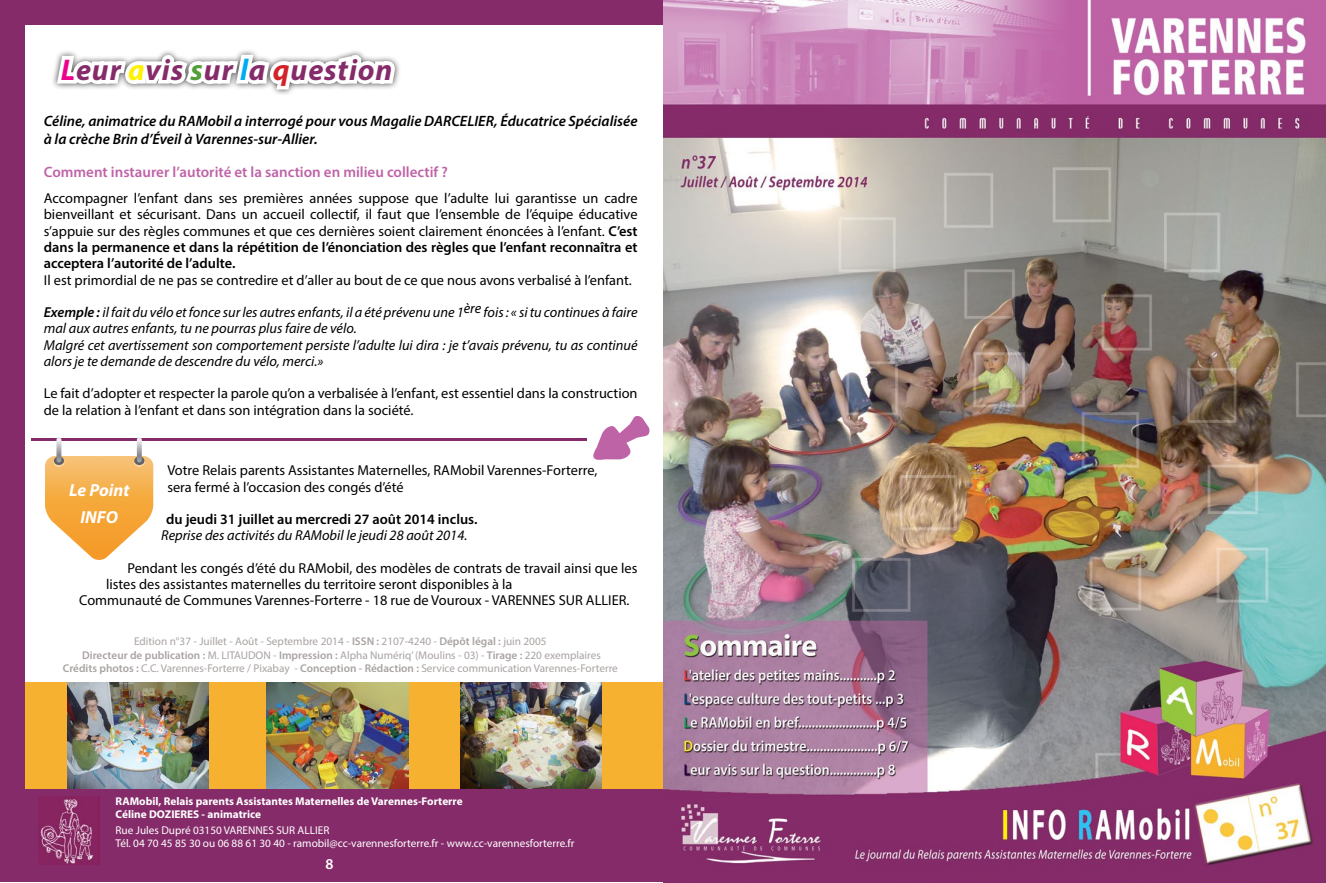
<style>
.page{position:relative;width:1326px;height:883px;background:#fff}
.page>*{position:absolute;margin:0;border:0;box-sizing:border-box;transform-origin:0 0}
.t1{font:italic 700 30px "Myriad Pro";letter-spacing:.03em;color:#852b6a}
.t2{font:italic 700 17.5px/27.5px "Myriad Pro";color:#fff;text-align:center}
.t3{font:italic 600 15px/18px "Myriad Pro";color:#000}
.t4{font:600 15px "Myriad Pro";color:#bf63a7}
.t5{font:600 15px "Myriad Pro";color:#fff}
.t6{font:14.38px/16.2px "Myriad Pro";color:#000}
.t7{font:italic 14.38px/16.2px "Myriad Pro";color:#000}
.t8{font:600 14.38px "Myriad Pro";color:#000}
.t9{font:11.25px/13.5px "Myriad Pro";color:#a9a3a1;text-align:center}
.t10{font:11.25px/12.5px "Myriad Pro";color:#fff}
.t11{font:700 11.25px/13.5px "Myriad Pro";color:#fff}
.s1{color:#ec008c}
.s2{color:#fff200}
.s3{color:#549e3a}
.s4{color:#00aeef}
.s5{color:#d2232a}
.s6{font-weight:600}
</style>
<div class="page">
<div style="left:1px;top:1px;width:1324px;height:881px;background:#852b6a"></div>
<div style="left:25px;top:25px;width:1275px;height:832px;background:#fff"></div>
<div style="left:7px;top:788px;width:656px;height:92px;background:#852b6a"></div>
<div style="left:25px;top:681px;width:638px;height:107px;background:#f6b130"></div>
<img style="left:39px;top:796px;width:60px;height:68px">
<svg style="left:53px;top:51px;width:345px;height:43px"></svg>
<img style="left:663px;top:1px;width:662px;height:865px">
<hr style="left:31px;top:438px;width:555px;height:2px;background:#852b6a">
<svg style="left:593px;top:416px;width:57px;height:44px"></svg>
<svg style="left:56px;top:437px;width:5px;height:25px"></svg>
<svg style="left:45px;top:453px;width:109px;height:107px"></svg>
<svg style="left:134px;top:456px;width:10px;height:9px"></svg>
<svg style="left:137px;top:437px;width:5px;height:25px"></svg>
<img style="left:67px;top:681px;width:142px;height:107px">
<img style="left:460px;top:681px;width:141px;height:107px">
<img style="left:267px;top:681px;width:141px;height:107px">
<h1 class="t1" style="left:61px;top:50px;width:333px"><span class="s1">L</span>eur <span class="s2">a</span>vis <span class="s3">s</span>ur <span class="s4">l</span>a <span class="s5">q</span>uestion</h1>
<p class="t3" style="left:44px;top:111px;width:595px">Céline, animatrice du RAMobil a interrogé pour vous Magalie DARCELIER, Éducatrice Spécialisée à la crèche Brin d’Éveil à Varennes-sur-Allier.</p>
<p class="t4" style="left:44px;top:162px;width:405px">Comment instaurer l’autorité et la sanction en milieu collectif ?</p>
<p class="t6" style="left:44px;top:190px;width:595px;text-align:justify">Accompagner l’enfant dans ses premières années suppose que l’adulte lui garantisse un cadre bienveillant et sécurisant. Dans un accueil collectif, il faut que l’ensemble de l’équipe éducative s’appuie sur des règles communes et que ces dernières soient clairement énoncées à l’enfant. <span class="s6">C’est dans la permanence et dans la répétition de l’énonciation des règles que l’enfant reconnaîtra et acceptera l’autorité de l’adulte.</span></p>
<p class="t6" style="left:44px;top:271px;width:589px">Il est primordial de ne pas se contredire et d’aller au bout de ce que nous avons verbalisé à l’enfant.</p>
<p class="t7" style="left:44px;top:304px;width:595px"><span class="s6">Exemple :</span> il fait du vélo et fonce sur les autres enfants, il a été prévenu une 1ère fois : « si tu continues à faire mal aux autres enfants, tu ne pourras plus faire de vélo.<br>Malgré cet avertissement son comportement persiste l’adulte lui dira : je t’avais prévenu, tu as continué alors je te demande de descendre du vélo, merci.»</p>
<p class="t6" style="left:44px;top:385px;width:595px">Le fait d’adopter et respecter la parole qu’on a verbalisée à l’enfant, est essentiel dans la construction de la relation à l’enfant et dans son intégration dans la société.</p>
<p class="t6" style="left:167px;top:462px;width:431px">Votre Relais parents Assistantes Maternelles, RAMobil Varennes-Forterre, sera fermé à l’occasion des congés d’été</p>
<p class="t8" style="left:166px;top:510px;width:313px">du jeudi 31 juillet au mercredi 27 août 2014 inclus.</p>
<p class="t7" style="left:161px;top:527px;width:308px">Reprise des activités du RAMobil le jeudi 28 août 2014.</p>
<p class="t6" style="left:127px;top:559px;width:511px">Pendant les congés d’été du RAMobil, des modèles de contrats de travail ainsi que les</p>
<p class="t6" style="left:106px;top:575px;width:408px">listes des assistantes maternelles du territoire seront disponibles à la</p>
<p class="t6" style="left:79px;top:592px;width:551px">Communauté de Communes Varennes-Forterre - 18 rue de Vouroux - VARENNES SUR ALLIER.</p>
<p class="t2" style="left:69px;top:475px;width:62px">Le Point<br>INFO</p>
<p class="t9" style="left:63px;top:634px;width:556px">Edition n°37 - Juillet - Août - Septembre 2014 - <span class="s6">ISSN :</span> 2107-4240 - <span class="s6">Dépôt légal :</span> juin 2005<br><span class="s6">Directeur de publication :</span> M. LITAUDON - <span class="s6">Impression :</span> Alpha Numériq’ (Moulins - 03) - <span class="s6">Tirage :</span> 220 exemplaires<br><span class="s6">Crédits photos :</span> C.C. Varennes-Forterre / Pixabay - <span class="s6">Conception - Rédaction :</span> Service communication Varennes-Forterre</p>
<p class="t11" style="left:116px;top:793px;width:348px">RAMobil, Relais parents Assistantes Maternelles de Varennes-Forterre<br>Céline DOZIERES - animatrice</p>
<p class="t10" style="left:116px;top:823px;width:460px">Rue Jules Dupré 03150 VARENNES SUR ALLIER<br>Tél. 04 70 45 85 30 ou 06 88 61 30 40 - ramobil@cc-varennesforterre.fr - www.cc-varennesforterre.fr</p>
<p class="t5" style="left:325px;top:853px;width:10px">8</p>
</div>
